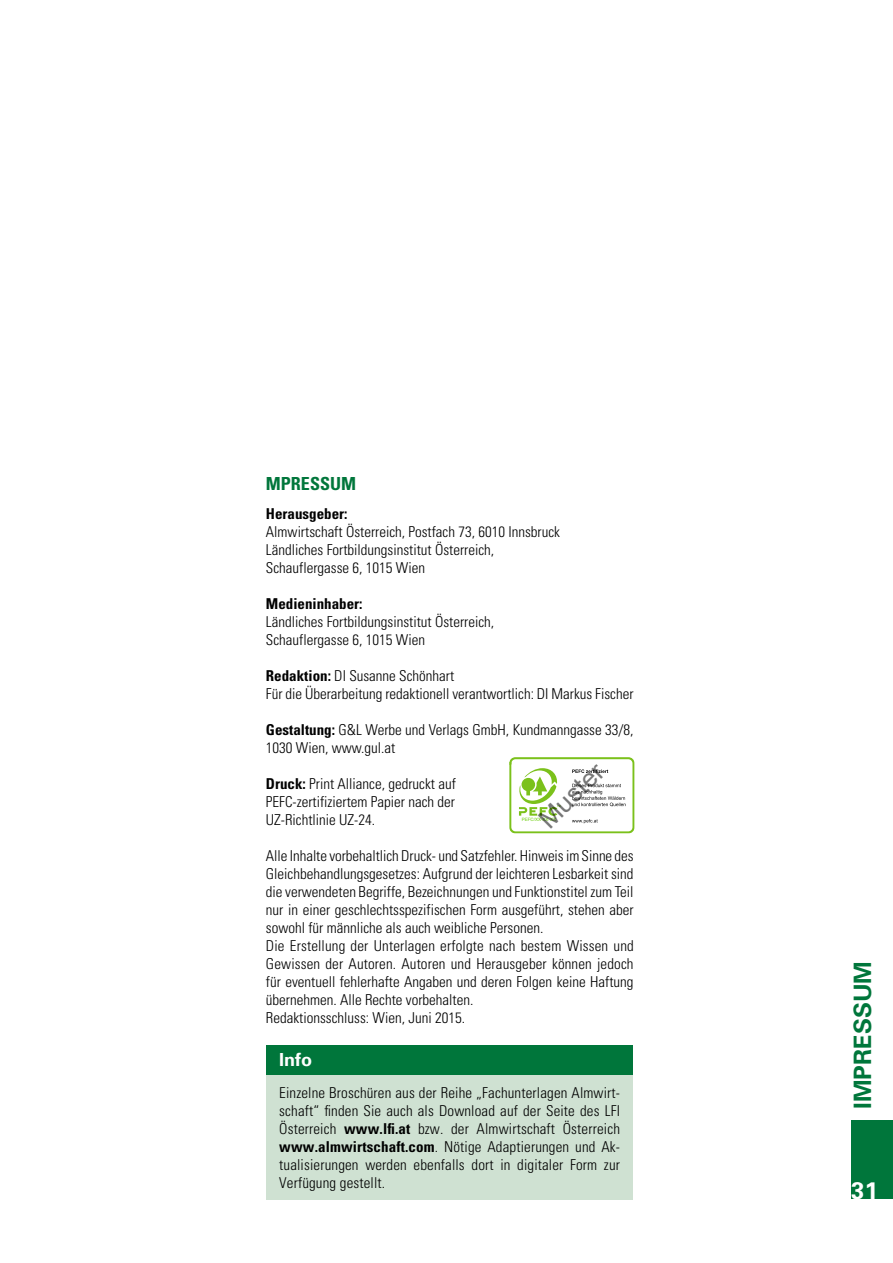
<style>
.page{position:relative;width:893px;height:1263px;background:#fff}
.page>*{position:absolute;margin:0;border:0;box-sizing:border-box;transform-origin:0 0}
.t1{font:26.1px "Arial";color:rgb(0 0 0/.54)}
.t2{font:700 24px "Univers";color:#00763b}
.t3{font:700 24px "Univers";color:#fff}
.t4{font:700 condensed 18px "Univers";color:#00763b}
.t5{font:700 18px "Univers";color:#fff}
.t6{font:300 condensed 15px/18px "Univers";color:#000}
.t7{font:700 condensed 15px "Univers";color:#000}
.t8{font:4.5px "Helvetica";color:#6c0}
.s1{font-weight:700}
</style>
<div class="page">
<div style="left:851px;top:1120px;width:42px;height:79px;background:#00763b"></div>
<div style="left:266px;top:1045px;width:367px;height:30px;background:#00763b"></div>
<div style="left:266px;top:1075px;width:367px;height:125px;background:#cfe1d2"></div>
<svg style="left:509px;top:757px;width:126px;height:76px"></svg>
<div style="left:522px;top:817px;width:34px;height:7px;background:#fff"></div>
<p class="t4" style="left:266px;top:477px;width:92px">MPRESSUM</p>
<p class="t7" style="left:266px;top:508px;width:83px">Herausgeber:</p>
<p class="t6" style="left:266px;top:523px;width:296px">Almwirtschaft Österreich, Postfach 73, 6010 Innsbruck<br>Ländliches Fortbildungsinstitut Österreich,<br>Schauflergasse 6, 1015 Wien</p>
<p class="t7" style="left:266px;top:598px;width:98px">Medieninhaber:</p>
<p class="t6" style="left:266px;top:613px;width:230px">Ländliches Fortbildungsinstitut Österreich,<br>Schauflergasse 6, 1015 Wien</p>
<p class="t6" style="left:266px;top:667px;width:369px"><span class="s1">Redaktion:</span> DI Susanne Schönhart<br>Für die Überarbeitung redaktionell verantwortlich: DI Markus Fischer</p>
<p class="t6" style="left:266px;top:721px;width:369px"><span class="s1">Gestaltung:</span> G&amp;L Werbe und Verlags GmbH, Kundmanngasse 33/8,<br>1030 Wien, www.gul.at</p>
<p class="t6" style="left:266px;top:775px;width:191px;text-align:justify"><span class="s1">Druck:</span> Print Alliance, gedruckt auf PEFC-zertifiziertem Papier nach der UZ-Richtlinie UZ-24.</p>
<p class="t6" style="left:266px;top:847px;width:369px">Alle Inhalte vorbehaltlich Druck- und Satzfehler. Hinweis im Sinne des Gleichbehandlungsgesetzes: Aufgrund der leichteren Lesbarkeit sind die verwendeten Begriffe, Bezeichnungen und Funktionstitel zum Teil nur in einer geschlechtsspezifischen Form ausgeführt, stehen aber sowohl für männliche als auch weibliche Personen.<br>Die Erstellung der Unterlagen erfolgte nach bestem Wissen und Gewissen der Autoren. Autoren und Herausgeber können jedoch für eventuell fehlerhafte Angaben und deren Folgen keine Haftung übernehmen. Alle Rechte vorbehalten.<br>Redaktionsschluss: Wien, Juni 2015.</p>
<p class="t5" style="left:279px;top:1049px;width:34px">Info</p>
<p class="t6" style="left:279px;top:1084px;width:342px;text-align:justify">Einzelne Broschüren aus der Reihe „Fachunterlagen Almwirt&shy;schaft“ finden Sie auch als Download auf der Seite des LFI Österreich <span class="s1">www.lfi.at</span> bzw. der Almwirtschaft Österreich <span class="s1">www.almwirtschaft.com</span>. Nötige Adaptierungen und Ak&shy;tualisierungen werden ebenfalls dort in digitaler Form zur Verfügung gestellt.</p>
<h1 class="t1" style="left:533px;top:813px;width:81px;rotate:-45deg">Muster</h1>
<p class="t8" style="left:522px;top:817px;width:36px">PEFC/XX-XX-XX</p>
<h2 class="t2" style="left:849px;top:1109px;width:150px;rotate:-90deg">IMPRESSUM</h2>
<h2 class="t3" style="left:851px;top:1177px;width:28px">31</h2>
</div>
